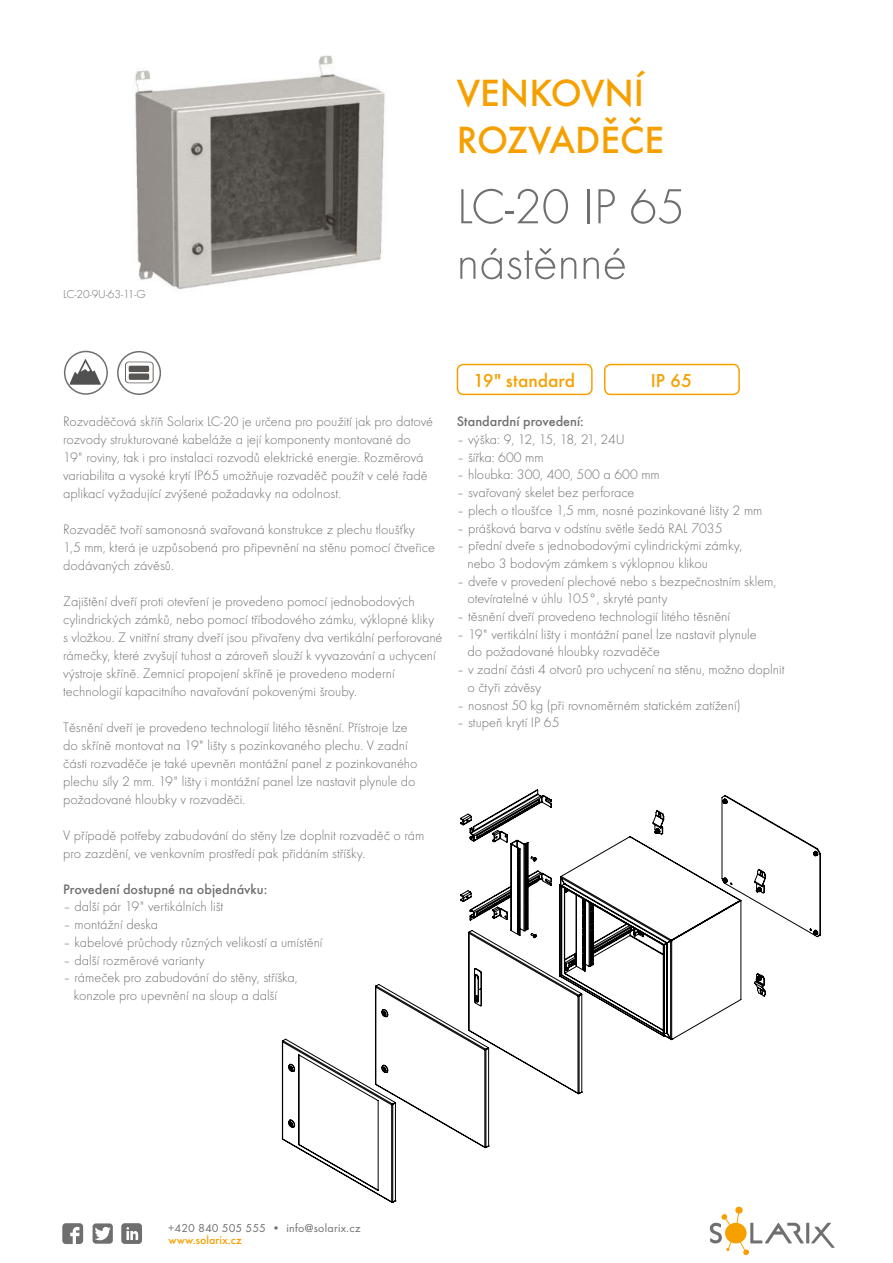
<style>
.page{position:relative;width:893px;height:1263px;background:#fff}
.page>*{position:absolute;margin:0;border:0;box-sizing:border-box;transform-origin:0 0}
.t1{font:51px/55.5px "Futura TEE Ligh";color:#706f6f}
.t2{font:500 39.3px/47.2px "Futura TEE";color:#f6a000}
.t3{font:500 19.5px "Futura TEE";color:#f6a000}
.t4{font:14.25px/18px "Futura TEE Ligh";color:#706f6f}
.t5{font:500 14.25px "Futura TEE";color:#706f6f}
.t6{font:14.25px "Futura TEE Ligh";letter-spacing:-.03em;color:#706f6f}
.t7{font:12px "Futura TEE";letter-spacing:.025em;color:#706f6f}
.t8{font:12px "Futura TEE Ligh";color:#706f6f}
.t9{font:500 12px "Futura TEE";color:#f6a000}
</style>
<div class="page">
<svg style="left:121px;top:1223px;width:21px;height:21px"></svg>
<svg style="left:93px;top:1223px;width:20px;height:21px"></svg>
<svg style="left:62px;top:1223px;width:21px;height:21px"></svg>
<hr style="left:806px;top:1223px;width:3px;height:20px;background:#706f6f">
<svg style="left:811px;top:1223px;width:24px;height:25px"></svg>
<svg style="left:710px;top:1206px;width:94px;height:49px"></svg>
<img style="left:70px;top:55px;width:315px;height:340px">
<div style="left:457px;top:364px;width:136px;height:31px;border:1px solid #f6a000;border-radius:6px"></div>
<div style="left:604px;top:364px;width:136px;height:31px;border:1px solid #f6a000;border-radius:6px"></div>
<div style="left:117px;top:351px;width:44px;height:44px;border:1px solid #706f6f;border-radius:50%"></div>
<svg style="left:125px;top:362px;width:29px;height:21px"></svg>
<svg style="left:582px;top:810px;width:184px;height:230px"></svg>
<svg style="left:721px;top:795px;width:100px;height:142px"></svg>
<svg style="left:282px;top:789px;width:300px;height:414px"></svg>
<div style="left:64px;top:351px;width:44px;height:44px;border:1px solid #706f6f;border-radius:50%"></div>
<svg style="left:70px;top:359px;width:31px;height:26px"></svg>
<p class="t8" style="left:63px;top:289px;width:84px">LC-20-9U-63-11-G</p>
<h2 class="t2" style="left:457px;top:69px;width:209px">VENKOVNÍ<br>ROZVADĚČE</h2>
<h1 class="t1" style="left:457px;top:183px;width:230px">LC-20 IP 65 nástěnné</h1>
<p class="t4" style="left:63px;top:414px;width:372px">Rozvaděčová skříň Solarix LC-20 je určena pro použití jak pro datové rozvody strukturované kabeláže a její komponenty montované do 19" roviny, tak i pro instalaci rozvodů elektrické energie. Rozměrová variabilita a vysoké krytí IP65 umožňuje rozvaděč použít v celé řadě aplikací vyžadující zvýšené požadavky na odolnost.</p>
<p class="t4" style="left:63px;top:522px;width:373px">Rozvaděč tvoří samonosná svařovaná konstrukce z plechu tloušťky<br>1,5 mm, která je uzpůsobená pro připevnění na stěnu pomocí čtveřice dodávaných závěsů.</p>
<p class="t4" style="left:63px;top:594px;width:381px">Zajištění dveří proti otevření je provedeno pomocí jednobodových cylindrických zámků, nebo pomocí tříbodového zámku, výklopné kliky s vložkou. Z vnitřní strany dveří jsou přivařeny dva vertikální perforované rámečky, které zvyšují tuhost a zároveň slouží k vyvazování a uchycení výstroje skříně. Zemnicí propojení skříně je provedeno moderní technologií kapacitního navařování pokovenými šrouby.</p>
<p class="t4" style="left:63px;top:720px;width:356px">Těsnění dveří je provedeno technologií litého těsnění. Přístroje lze do skříně montovat na 19" lišty s pozinkovaného plechu. V zadní části rozvaděče je také upevněn montážní panel z pozinkovaného plechu síly 2 mm. 19" lišty i montážní panel lze nastavit plynule do požadované hloubky v rozvaděči.</p>
<p class="t4" style="left:63px;top:828px;width:363px">V případě potřeby zabudování do stěny lze doplnit rozvaděč o rám pro zazdění, ve venkovním prostředí pak přidáním stříšky.</p>
<p class="t5" style="left:63px;top:881px;width:206px">Provedení dostupné na objednávku:</p>
<p class="t4" style="left:63px;top:899px;width:162px">– další pár 19" vertikálních lišt</p>
<p class="t4" style="left:63px;top:916px;width:96px">– montážní deska</p>
<p class="t4" style="left:63px;top:934px;width:261px">– kabelové průchody různých velikostí a umístění</p>
<p class="t4" style="left:63px;top:952px;width:143px">– další rozměrové varianty</p>
<p class="t4" style="left:74px;top:970px;width:225px;text-indent:-11px">– rámeček pro zabudování do stěny, stříška, konzole pro upevnění na sloup a další</p>
<h3 class="t3" style="left:473px;top:369px;width:103px">19" standard</h3>
<h3 class="t3" style="left:651px;top:369px;width:43px">IP 65</h3>
<p class="t5" style="left:457px;top:413px;width:129px">Standardní provedení:</p>
<p class="t6" style="left:457px;top:433px;width:170px">– výška: 9, 12, 15, 18, 21, 24U</p>
<p class="t4" style="left:457px;top:449px;width:88px">– šířka: 600 mm</p>
<p class="t4" style="left:457px;top:467px;width:205px">– hloubka: 300, 400, 500 a 600 mm</p>
<p class="t4" style="left:457px;top:484px;width:179px">– svařovaný skelet bez perforace</p>
<p class="t4" style="left:457px;top:502px;width:307px">– plech o tloušťce 1,5 mm, nosné pozinkované lišty 2 mm</p>
<p class="t4" style="left:457px;top:520px;width:267px">– prášková barva v odstínu světle šedá RAL 7035</p>
<p class="t4" style="left:467px;top:538px;width:276px;text-indent:-11px">– přední dveře s jednobodovými cylindrickými zámky, nebo 3 bodovým zámkem s výklopnou klikou</p>
<p class="t4" style="left:467px;top:573px;width:310px;text-indent:-11px">– dveře v provedení plechové nebo s bezpečnostním sklem, otevíratelné v úhlu 105°, skryté panty</p>
<p class="t4" style="left:457px;top:608px;width:275px">– těsnění dveří provedeno technologií litého těsnění</p>
<p class="t4" style="left:467px;top:626px;width:291px;text-indent:-11px">– 19" vertikální lišty i montážní panel lze nastavit plynule do požadované hloubky rozvaděče</p>
<p class="t4" style="left:467px;top:662px;width:319px;text-indent:-11px">– v zadní části 4 otvorů pro uchycení na stěnu, možno doplnit o čtyři závěsy</p>
<p class="t4" style="left:457px;top:697px;width:285px">– nosnost 50 kg (při rovnoměrném statickém zatížení)</p>
<p class="t4" style="left:457px;top:715px;width:104px">– stupeň krytí IP 65</p>
<p class="t7" style="left:168px;top:1220px;width:194px">+420 840 505 555 • info@solarix.cz</p>
<p class="t9" style="left:169px;top:1233px;width:75px">www.solarix.cz</p>
</div>
